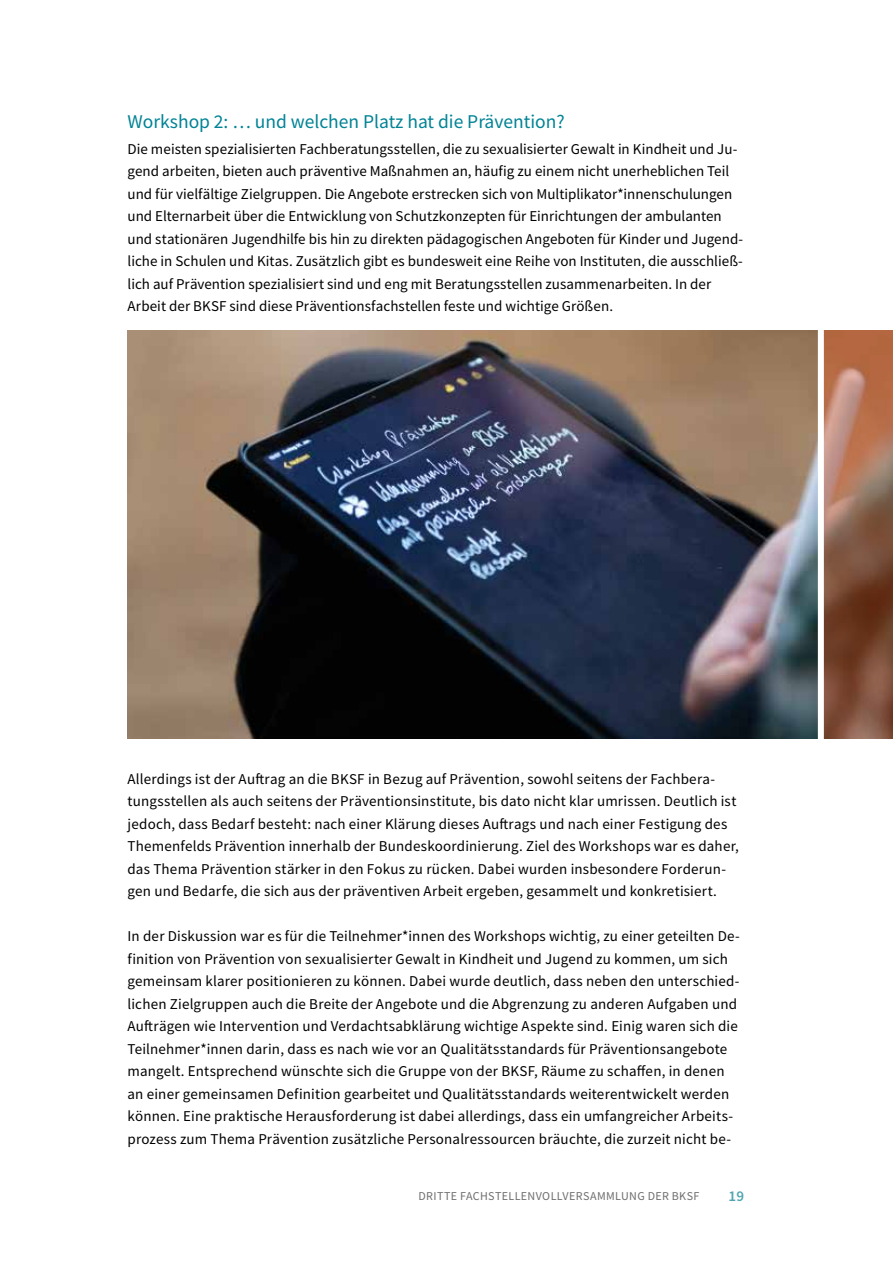
<style>
.page{position:relative;width:893px;height:1263px;background:#fff}
.page>*{position:absolute;margin:0;border:0;box-sizing:border-box;transform-origin:0 0}
.t1{font:19.5px "Source Sans Pro";color:#008395}
.t2{font:15px/22.5px "Source Sans Pro";letter-spacing:.01em;color:#000}
.t3{font:600 15px "Source Sans Pro";color:#50a5b3}
.t4{font:12px "Source Sans Pro";letter-spacing:.03em;color:#6e6e6e}
</style>
<div class="page">
<img style="left:128px;top:331px;width:690px;height:408px">
<svg style="left:824px;top:331px;width:69px;height:408px;background:#925f47"></svg>
<h1 class="t1" style="left:128px;top:109px;width:439px">Workshop 2: … und welchen Platz hat die Prävention?</h1>
<p class="t2" style="left:128px;top:137px;width:617px">Die meisten spezialisierten Fachberatungsstellen, die zu sexualisierter Gewalt in Kindheit und Ju&shy;gend arbeiten, bieten auch präventive Maßnahmen an, häufig zu einem nicht unerheblichen Teil und für vielfältige Zielgruppen. Die Angebote erstrecken sich von Multiplikator*innenschulungen und Elternarbeit über die Entwicklung von Schutzkonzepten für Einrichtungen der ambulanten und stationären Jugendhilfe bis hin zu direkten pädagogischen Angeboten für Kinder und Jugend&shy;liche in Schulen und Kitas. Zusätzlich gibt es bundesweit eine Reihe von Instituten, die ausschließ&shy;lich auf Prävention spezialisiert sind und eng mit Beratungsstellen zusammenarbeiten. In der Arbeit der BKSF sind diese Präventionsfachstellen feste und wichtige Größen.</p>
<p class="t2" style="left:128px;top:767px;width:613px">Allerdings ist der Auftrag an die BKSF in Bezug auf Prävention, sowohl seitens der Fachbera&shy;tungsstellen als auch seitens der Präventionsinstitute, bis dato nicht klar umrissen. Deutlich ist jedoch, dass Bedarf besteht: nach einer Klärung dieses Auftrags und nach einer Festigung des Themenfelds Prävention innerhalb der Bundeskoordinierung. Ziel des Workshops war es daher, das Thema Prävention stärker in den Fokus zu rücken. Dabei wurden insbesondere Forderun&shy;gen und Bedarfe, die sich aus der präventiven Arbeit ergeben, gesammelt und konkretisiert.</p>
<p class="t2" style="left:128px;top:925px;width:614px">In der Diskussion war es für die Teilnehmer*innen des Workshops wichtig, zu einer geteilten De&shy;finition von Prävention von sexualisierter Gewalt in Kindheit und Jugend zu kommen, um sich gemeinsam klarer positionieren zu können. Dabei wurde deutlich, dass neben den unterschied&shy;lichen Zielgruppen auch die Breite der Angebote und die Abgrenzung zu anderen Aufgaben und Aufträgen wie Intervention und Verdachtsabklärung wichtige Aspekte sind. Einig waren sich die Teilnehmer*innen darin, dass es nach wie vor an Qualitätsstandards für Präventionsangebote mangelt. Entsprechend wünschte sich die Gruppe von der BKSF, Räume zu schaffen, in denen an einer gemeinsamen Definition gearbeitet und Qualitätsstandards weiterentwickelt werden können. Eine praktische Herausforderung ist dabei allerdings, dass ein umfangreicher Arbeits&shy;prozess zum Thema Prävention zusätzliche Personalressourcen bräuchte, die zurzeit nicht be-</p>
<p class="t4" style="left:418px;top:1188px;width:282px">DRITTE FACHSTELLENVOLLVERSAMMLUNG DER BKSF</p>
<p class="t3" style="left:729px;top:1186px;width:17px">19</p>
</div>
